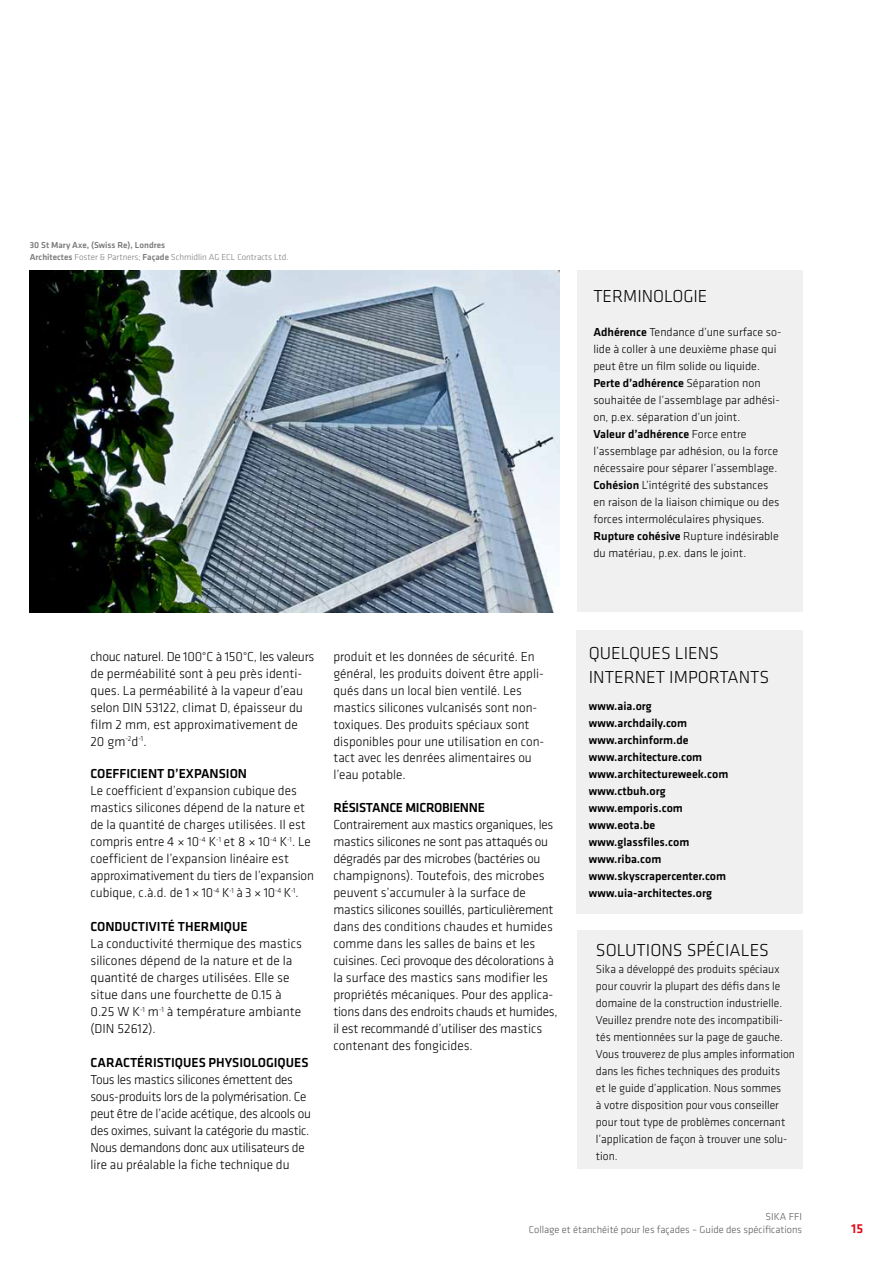
<style>
.page{position:relative;width:893px;height:1263px;background:#fff}
.page>*{position:absolute;margin:0;border:0;box-sizing:border-box;transform-origin:0 0}
.t1{font:300 18px/24px "Klavika";color:#000}
.t2{font:300 13.5px/17px "Klavika";color:#000}
.t3{font:300 13.5px/17px "Klavika";letter-spacing:-.02em;color:#000}
.t4{font:500 13.5px "Klavika";color:#000}
.t5{font:500 13.5px "Klavika";letter-spacing:-.02em;color:#000}
.t6{font:500 13.5px "Klavika";color:#e30613}
.t7{font:300 12px/17px "Klavika";color:#000}
.t8{font:500 12px/17px "Klavika";color:#000}
.t9{font:300 10.5px/12.6px "Klavika";color:#575756;text-align:right}
.t10{font:500 9px/12.8px "Klavika";color:#7c7b7b}
.s1{font-weight:300}
.s2{font-weight:500}
</style>
<div class="page">
<div style="left:577px;top:270px;width:225px;height:342px;background:#ededed"></div>
<div style="left:576px;top:630px;width:227px;height:284px;background:#ededed"></div>
<div style="left:577px;top:930px;width:226px;height:238px;background:#ededed"></div>
<img style="left:30px;top:270px;width:529px;height:342px">
<p class="t10" style="left:30px;top:238px;width:260px">30 St Mary Axe, (Swiss Re), Londres<br>Architectes <span class="s1">Foster &amp; Partners;</span> Façade <span class="s1">Schmidlin AG ECL Contracts Ltd.</span></p>
<h1 class="t1" style="left:593px;top:284px;width:116px">TERMINOLOGIE</h1>
<p class="t7" style="left:593px;top:323px;width:190px"><span class="s2">Adhérence</span> Tendance d’une surface so&shy;lide à coller à une deuxième phase qui peut être un film solide ou liquide.<br><span class="s2">Perte d’adhérence</span> Séparation non souhaitée de l’assemblage par adhési&shy;on, p.ex. séparation d’un joint.<br><span class="s2">Valeur d’adhérence</span> Force entre l’assemblage par adhésion, ou la force nécessaire pour séparer l’assemblage.<br><span class="s2">Cohésion</span> L’intégrité des substances en raison de la liaison chimique ou des forces intermoléculaires physiques.<br><span class="s2">Rupture cohésive</span> Rupture indésirable du matériau, p.ex. dans le joint.</p>
<p class="t2" style="left:90px;top:648px;width:225px">chouc naturel. De 100°C à 150°C, les valeurs de perméabilité sont à peu près identi&shy;ques. La perméabilité à la vapeur d’eau selon DIN 53122, climat D, épaisseur du film 2 mm, est approximativement de 20 gm<sup>-2</sup>d<sup>-1</sup>.</p>
<p class="t4" style="left:90px;top:765px;width:158px">COEFFICIENT D’EXPANSION</p>
<p class="t2" style="left:90px;top:782px;width:225px">Le coefficient d’expansion cubique des mastics silicones dépend de la nature et de la quantité de charges utilisées. Il est compris entre 4 × 10<sup>-4</sup> K<sup>-1</sup> et 8 × 10<sup>-4</sup> K<sup>-1</sup>. Le coefficient de l’expansion linéaire est approximativement du tiers de l’expansion cubique, c.à.d. de 1 × 10<sup>-4</sup> K<sup>-1</sup> à 3 × 10<sup>-4</sup> K<sup>-1</sup>.</p>
<p class="t4" style="left:90px;top:918px;width:159px">CONDUCTIVITÉ THERMIQUE</p>
<p class="t2" style="left:90px;top:935px;width:213px">La conductivité thermique des mastics silicones dépend de la nature et de la quantité de charges utilisées. Elle se situe dans une fourchette de 0.15 à 0.25 W K<sup>-1</sup> m<sup>-1</sup> à température ambiante (DIN 52612).</p>
<p class="t4" style="left:90px;top:1054px;width:219px">CARACTÉRISTIQUES PHYSIOLOGIQUES</p>
<p class="t3" style="left:90px;top:1071px;width:222px">Tous les mastics silicones émettent des sous-produits lors de la polymérisation. Ce peut être de l’acide acétique, des alcools ou des oximes, suivant la catégorie du mastic.<br>Nous demandons donc aux utilisateurs de lire au préalable la fiche technique du</p>
<p class="t2" style="left:333px;top:648px;width:212px">produit et les données de sécurité. En général, les produits doivent être appli&shy;qués dans un local bien ventilé. Les mastics silicones vulcanisés sont non&shy;toxiques. Des produits spéciaux sont disponibles pour une utilisation en con&shy;tact avec les denrées alimentaires ou l’eau potable.</p>
<p class="t5" style="left:333px;top:799px;width:153px">RÉSISTANCE MICROBIENNE</p>
<p class="t3" style="left:333px;top:816px;width:226px">Contrairement aux mastics organiques, les mastics silicones ne sont pas attaqués ou dégradés par des microbes (bactéries ou champignons). Toutefois, des microbes peuvent s’accumuler à la surface de mastics silicones souillés, particulièrement dans des conditions chaudes et humides comme dans les salles de bains et les cuisines. Ceci provoque des décolorations à la surface des mastics sans modifier les propriétés mécaniques. Pour des applica&shy;tions dans des endroits chauds et humides, il est recommandé d’utiliser des mastics contenant des fongicides.</p>
<h1 class="t1" style="left:589px;top:641px;width:182px">QUELQUES LIENS<br>INTERNET IMPORTANTS</h1>
<p class="t8" style="left:589px;top:697px;width:141px">www.aia.org www.archdaily.com www.archinform.de www.architecture.com www.architectureweek.com www.ctbuh.org www.emporis.com www.eota.be www.glassfiles.com www.riba.com www.skyscrapercenter.com www.uia-architectes.org</p>
<h1 class="t1" style="left:596px;top:938px;width:175px">SOLUTIONS SPÉCIALES</h1>
<p class="t7" style="left:596px;top:961px;width:200px">Sika a développé des produits spéciaux pour couvrir la plupart des défis dans le domaine de la construction industrielle.<br>Veuillez prendre note des incompatibili&shy;tés mentionnées sur la page de gauche.<br>Vous trouverez de plus amples information dans les fiches techniques des produits<br>et le guide d’application. Nous sommes<br>à votre disposition pour vous conseiller pour tout type de problèmes concernant l’application de façon à trouver une solu&shy;tion.</p>
<p class="t9" style="left:529px;top:1210px;width:275px">SIKA FFI<br>Collage et étanchéité pour les façades – Guide des spécifications</p>
<p class="t6" style="left:851px;top:1219px;width:13px">15</p>
</div>
